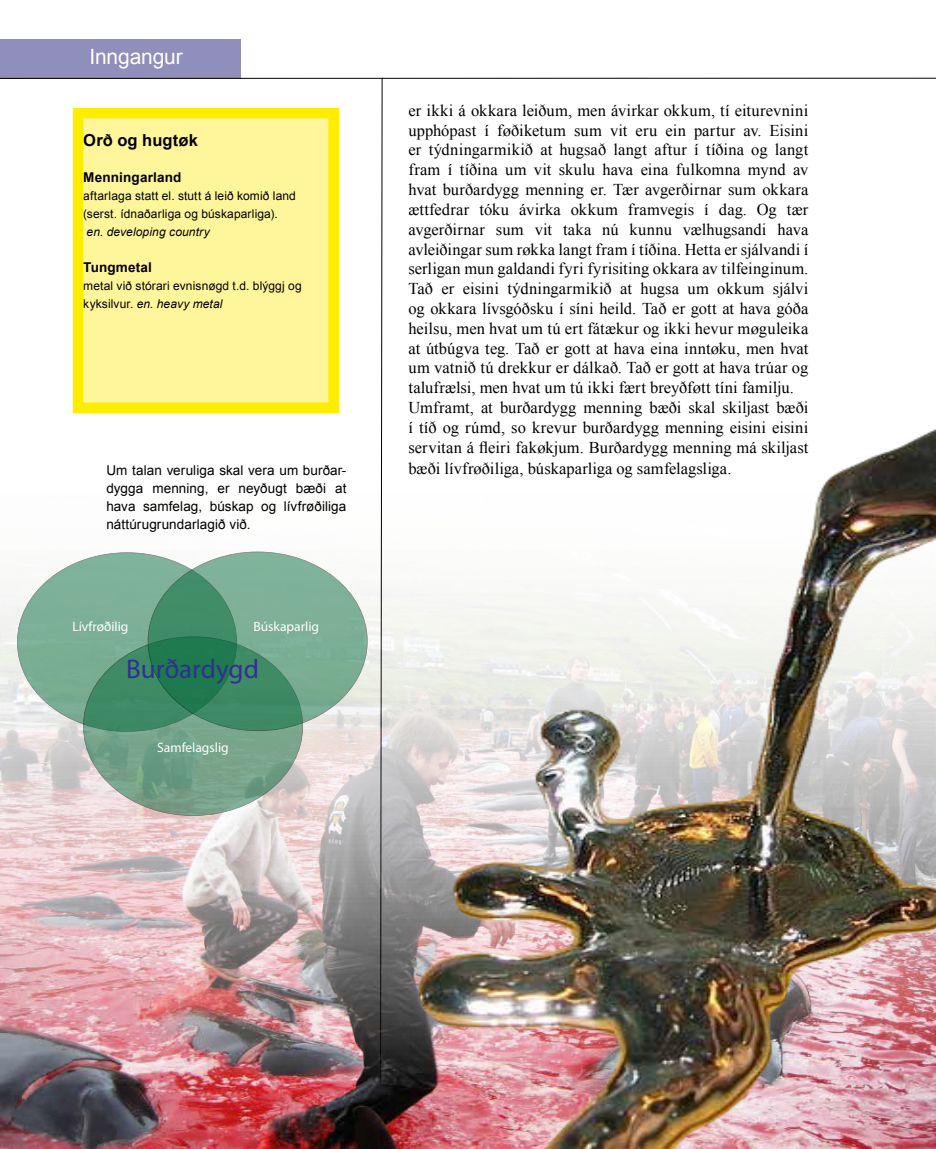
<style>
.page{position:relative;width:936px;height:1149px;background:#fff}
.page>*{position:absolute;margin:0;border:0;box-sizing:border-box;transform-origin:0 0}
.t1{font:27px "Myriad Pro";color:#2e3192}
.t2{font:21px "Arial";letter-spacing:-.01em;color:#fff}
.t3{font:16.5px/19.8px "Times New Roman";letter-spacing:.005em;color:#000}
.t4{font:700 16.5px "Arial";letter-spacing:.01em;color:#000}
.t5{font:13.5px/18px "Arial";letter-spacing:.005em;color:#000;text-align:justify}
.t6{font:13.5px "Myriad Pro";color:#fff}
.t7{font:700 13.5px "Arial";letter-spacing:.01em;color:#000}
.t8{font:12px/18px "Arial";letter-spacing:.01em;color:#000}
.t9{font:italic 12px "Arial";letter-spacing:.01em;color:#000}
.s1{font-style:italic}
</style>
<div class="page">
<div style="left:0;top:39px;width:240px;height:39px;background:#908eba"></div>
<hr style="left:0;top:78px;width:935px;height:1px;background:#000">
<svg style="left:380px;top:77px;width:2px;height:374px"></svg>
<div style="left:78px;top:113px;width:255px;height:294px;background:#fff59b"></div>
<div style="left:73px;top:108px;width:266px;height:305px;border:10px solid #ffed00"></div>
<img style="left:0;top:451px;width:382px;height:697px">
<img style="left:382px;top:425px;width:553px;height:723px">
<svg style="left:17px;top:551px;width:350px;height:264px;background:#88b09b"></svg>
<p class="t2" style="left:89px;top:42px;width:95px">Inngangur</p>
<p class="t4" style="left:83px;top:129px;width:116px">Orð og hugtøk</p>
<p class="t7" style="left:83px;top:168px;width:100px">Menningarland</p>
<p class="t8" style="left:83px;top:187px;width:214px">aftarlaga statt el. stutt á leið komið land (serst. ídnaðarliga og búskaparliga).</p>
<p class="t9" style="left:87px;top:224px;width:125px">en. developing country</p>
<p class="t7" style="left:83px;top:258px;width:70px">Tungmetal</p>
<p class="t8" style="left:83px;top:277px;width:220px">metal við stórari evnisnøgd t.d. blýggj og kyksilvur. <span class="s1">en. heavy metal</span></p>
<p class="t5" style="left:106px;top:461px;width:241px">Um talan veruliga skal vera um burðar&shy;dygga menning, er neyðugt bæði at hava samfelag, búskap og lívfrøðiliga náttúrugrundarlagið við.</p>
<p class="t6" style="left:72px;top:618px;width:58px">Lívfrøðilig</p>
<p class="t6" style="left:253px;top:618px;width:67px">Búskaparlig</p>
<h1 class="t1" style="left:126px;top:651px;width:134px">Burðardygd</h1>
<p class="t6" style="left:157px;top:738px;width:73px">Samfelagslig</p>
<p class="t3" style="left:408px;top:100px;width:401px">er ikki á okkara leiðum, men ávirkar okkum, tí eiturevnini upphópast í føðiketum sum vit eru ein partur av. Eisini er týdningarmikið at hugsað langt aftur í tíðina og langt fram í tíðina um vit skulu hava eina fulkomna mynd av hvat burðardygg menning er. Tær avgerðirnar sum okkara ættfedrar tóku ávirka okkum framvegis í dag. Og tær avgerðirnar sum vit taka nú kunnu vælhugsandi hava avleiðingar sum røkka langt fram í tíðina. Hetta er sjálvandi í serligan mun galdandi fyri fyrisiting okkara av tilfeinginum.<br>Tað er eisini týdningarmikið at hugsa um okkum sjálvi og okkara lívsgóðsku í síni heild. Tað er gott at hava góða heilsu, men hvat um tú ert fátækur og ikki hevur møguleika at útbúgva teg. Tað er gott at hava eina inntøku, men hvat um vatnið tú drekkur er dálkað. Tað er gott at hava trúar og talufrælsi, men hvat um tú ikki fært breyðføtt tíni familju.<br>Umframt, at burðardygg menning bæði skal skiljast bæði í tíð og rúmd, so krevur burðardygg menning eisini eisini servitan á fleiri fakøkjum. Burðardygg menning má skiljast</p>
<p class="t3" style="left:408px;top:458px;width:324px">bæði lívfrøðiliga, búskaparliga og samfelagsliga.</p>
</div>
